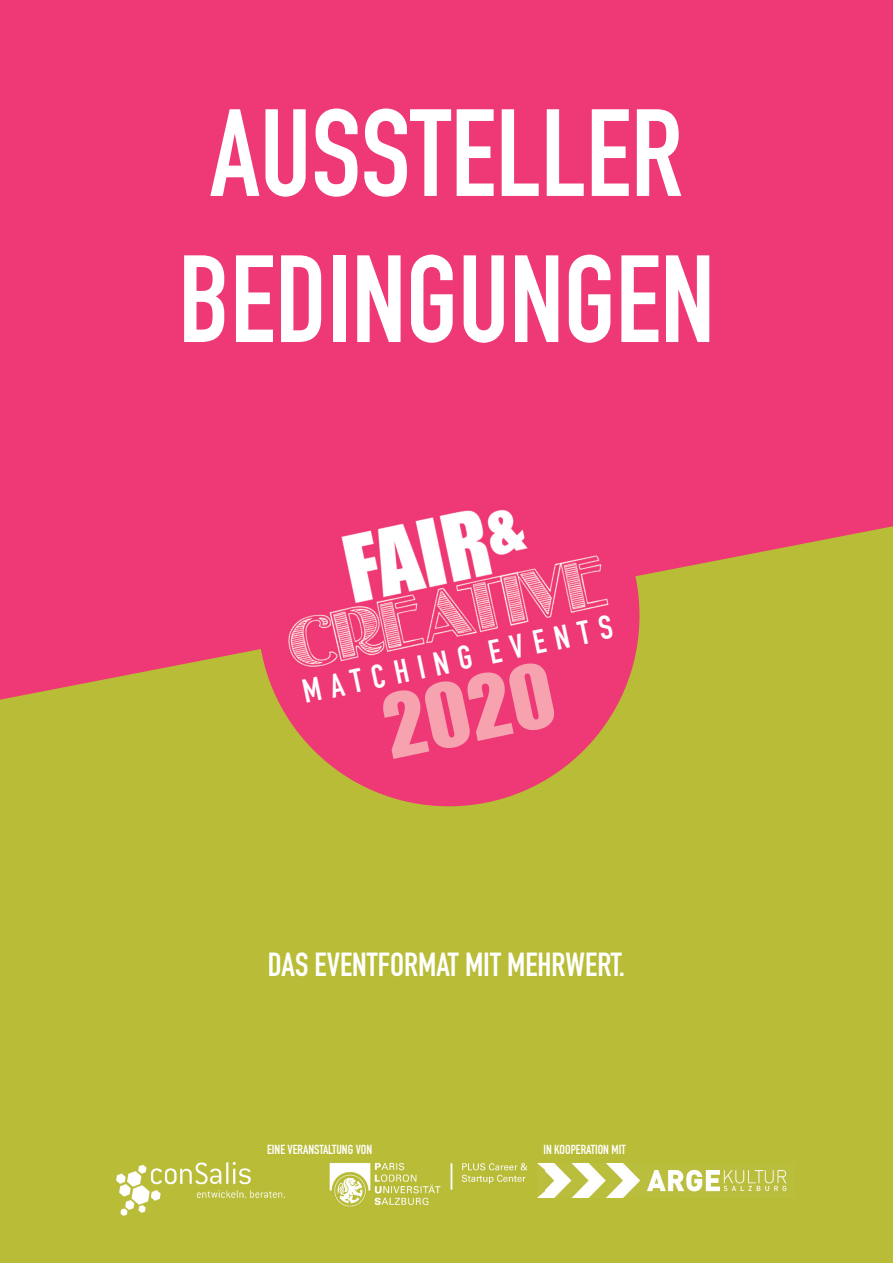
<style>
.page{position:relative;width:893px;height:1263px;background:#fff}
.page>*{position:absolute;margin:0;border:0;box-sizing:border-box;transform-origin:0 0}
.t1{font:121.8px/146.1px "DIN Engschrift Std";color:#fff}
.t2{font:33px "DIN Engschrift Std";color:#fff}
.t3{font:32.85px "DIN Engschrift Std";color:#fff}
.t4{font:12.9px "DIN Engschrift Std";color:#fff}
</style>
<div class="page">
<div style="left:0;top:696px;width:893px;height:567px;background:#b8bc36"></div>
<div style="left:0;top:0;width:893px;height:713px;background:#ef3876"></div>
<svg style="left:0;top:526px;width:893px;height:281px;fill:#b8bc36"></svg>
<div style="left:258px;top:425px;width:381px;height:381px;background:#ef3876;border-radius:50%"></div>
<img style="left:261px;top:545px;width:4px;height:19px">
<img style="left:265px;top:509px;width:359px;height:169px">
<svg style="left:381px;top:662px;width:175px;height:97px"></svg>
<img style="left:545px;top:1164px;width:242px;height:34px">
<img style="left:116px;top:1162px;width:169px;height:53px">
<img style="left:329px;top:1162px;width:216px;height:45px">
<img style="left:538px;top:1164px;width:7px;height:34px">
<h1 class="t1" style="left:178px;top:92px;width:538px">AUSSTELLER<br>BEDINGUNGEN</h1>
<h2 class="t2" style="left:300px;top:680px;width:318px;rotate:-12deg">MATCHING EVENTS</h2>
<h3 class="t3" style="left:268px;top:952px;width:358px">DAS EVENTFORMAT MIT MEHRWERT.</h3>
<p class="t4" style="left:267px;top:1145px;width:107px">EINE VERANSTALTUNG VON</p>
<p class="t4" style="left:543px;top:1145px;width:84px">IN KOOPERATION MIT</p>
</div>
